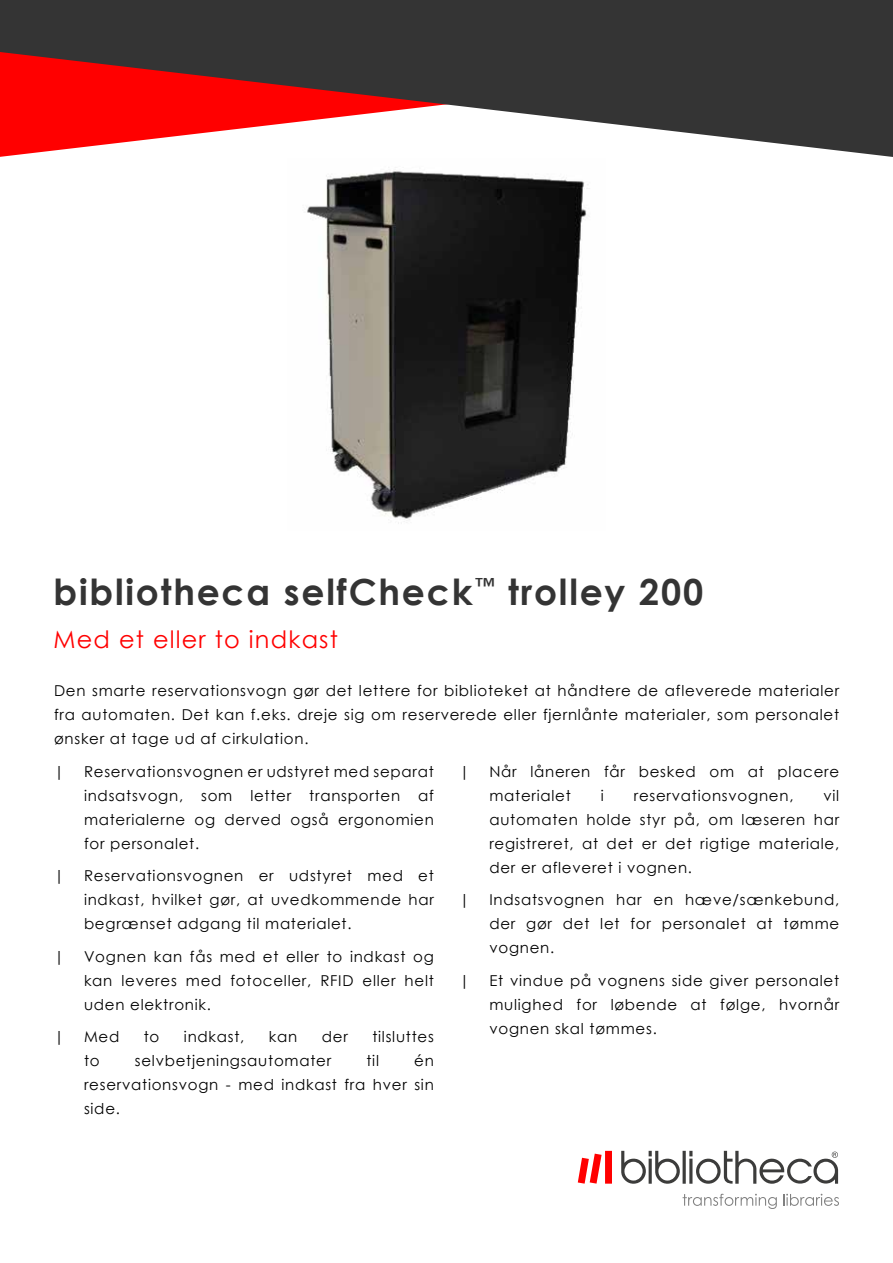
<style>
.page{position:relative;width:893px;height:1263px;background:#fff}
.page>*{position:absolute;margin:0;border:0;box-sizing:border-box;transform-origin:0 0}
.t1{font:700 36px "Century Gothic";letter-spacing:.05em;color:#343434}
.t2{font:24px "Century Gothic";letter-spacing:.05em;color:#f00}
.t3{font:15px/24px "Century Gothic";letter-spacing:.05em;color:#000;text-align:justify}
</style>
<div class="page">
<svg style="left:0;top:0;width:893px;height:157px;fill:#343434"></svg>
<svg style="left:683px;top:1194px;width:94px;height:15px"></svg>
<svg style="left:783px;top:1194px;width:56px;height:12px"></svg>
<svg style="left:621px;top:1151px;width:59px;height:33px"></svg>
<hr style="left:683px;top:1151px;width:3px;height:33px;background:#3c3c3b">
<svg style="left:689px;top:1151px;width:149px;height:33px"></svg>
<svg style="left:578px;top:1151px;width:34px;height:33px"></svg>
<img style="left:307px;top:171px;width:281px;height:353px">
<h1 class="t1" style="left:53px;top:565px;width:651px">bibliotheca selfCheck<sup>™</sup> trolley 200</h1>
<h2 class="t2" style="left:53px;top:622px;width:286px">Med et eller to indkast</h2>
<p class="t3" style="left:54px;top:678px;width:787px">Den smarte reservationsvogn gør det lettere for biblioteket at håndtere de afleverede materialer fra automaten. Det kan f.eks. dreje sig om reserverede eller fjernlånte materialer, som personalet ønsker at tage ud af cirkulation.</p>
<p class="t3" style="left:54px;top:759px;width:12px">|</p>
<p class="t3" style="left:84px;top:759px;width:351px">Reservationsvognen er udstyret med separat indsatsvogn, som letter transporten af materialerne og derved også ergonomien for personalet.</p>
<p class="t3" style="left:54px;top:863px;width:12px">|</p>
<p class="t3" style="left:84px;top:863px;width:351px">Reservationsvognen er udstyret med et indkast, hvilket gør, at uvedkommende har begrænset adgang til materialet.</p>
<p class="t3" style="left:54px;top:944px;width:12px">|</p>
<p class="t3" style="left:84px;top:944px;width:351px">Vognen kan fås med et eller to indkast og kan leveres med fotoceller, RFID eller helt uden elektronik.</p>
<p class="t3" style="left:54px;top:1024px;width:12px">|</p>
<p class="t3" style="left:84px;top:1024px;width:37px">Med</p>
<p class="t3" style="left:144px;top:1024px;width:17px">to</p>
<p class="t3" style="left:184px;top:1024px;width:62px">indkast,</p>
<p class="t3" style="left:269px;top:1024px;width:30px">kan</p>
<p class="t3" style="left:322px;top:1024px;width:28px">der</p>
<p class="t3" style="left:372px;top:1024px;width:63px">tilsluttes</p>
<p class="t3" style="left:84px;top:1048px;width:17px">to</p>
<p class="t3" style="left:135px;top:1048px;width:198px">selvbetjeningsautomater</p>
<p class="t3" style="left:366px;top:1048px;width:14px">til</p>
<p class="t3" style="left:459px;top:759px;width:12px">|</p>
<p class="t3" style="left:489px;top:759px;width:351px">Når låneren får besked om at placere materialet</p>
<p class="t3" style="left:489px;top:783px;width:351px;text-indent:334px">vil automaten holde styr på, om læseren har registreret, at det er det rigtige materiale, der er afleveret i vognen.</p>
<p class="t3" style="left:601px;top:783px;width:4px">i</p>
<p class="t3" style="left:634px;top:783px;width:161px">reservationsvognen,</p>
<p class="t3" style="left:459px;top:887px;width:12px">|</p>
<p class="t3" style="left:489px;top:887px;width:351px">Indsatsvognen har en hæve/sænkebund, der gør det let for personalet at tømme vognen.</p>
<p class="t3" style="left:459px;top:968px;width:12px">|</p>
<p class="t3" style="left:489px;top:968px;width:351px">Et vindue på vognens side giver personalet mulighed for løbende at følge, hvornår vognen skal tømmes.</p>
<p class="t3" style="left:84px;top:1048px;width:351px;text-indent:330px">én reservationsvogn - med indkast fra hver sin side.</p>
</div>
